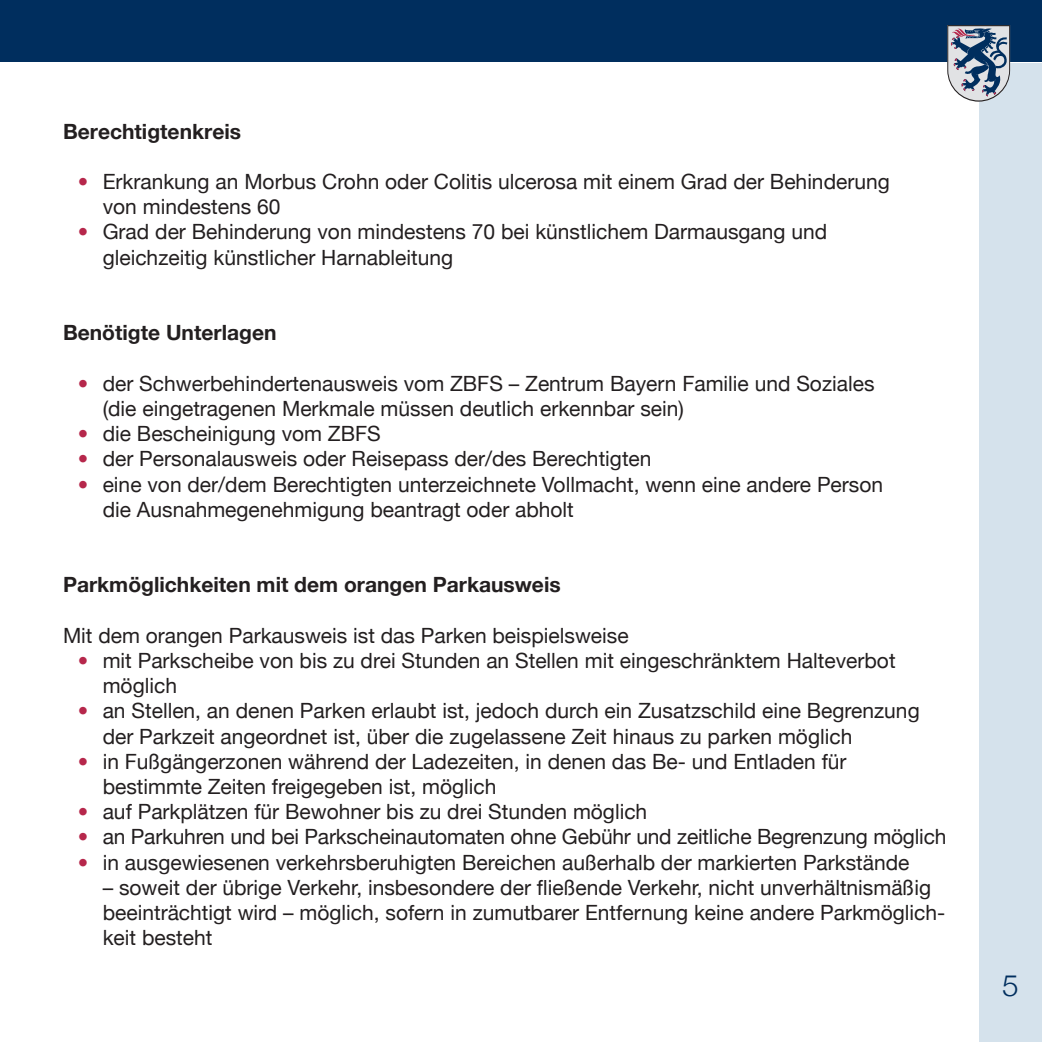
<style>
.page{position:relative;width:1042px;height:1042px;background:#fff}
.page>*{position:absolute;margin:0;border:0;box-sizing:border-box;transform-origin:0 0}
.t1{font:300 29.75px "Helvetica Neue";color:#002e5e}
.t2{font:21px/25.2px "Helvetica Neue";color:#231f20}
.t3{font:700 21px "Helvetica Neue";color:#231f20}
.s1{font-weight:700;color:#b6274b}
</style>
<div class="page">
<div style="left:979px;top:63px;width:63px;height:979px;background:#d5e2ec"></div>
<div style="left:0;top:0;width:1042px;height:62px;background:#002e5e"></div>
<svg style="left:947px;top:25px;width:63px;height:77px"></svg>
<p class="t3" style="left:63px;top:118px;width:180px">Berechtigtenkreis</p>
<p class="t2" style="left:103px;top:170px;width:788px;text-indent:-25px"><span class="s1">•</span> Erkrankung an Morbus Crohn oder Colitis ulcerosa mit einem Grad der Behinderung von mindestens 60</p>
<p class="t2" style="left:103px;top:221px;width:726px;text-indent:-25px"><span class="s1">•</span> Grad der Behinderung von mindestens 70 bei künstlichem Darmausgang und gleichzeitig künstlicher Harnableitung</p>
<p class="t3" style="left:63px;top:320px;width:215px">Benötigte Unterlagen</p>
<p class="t2" style="left:103px;top:372px;width:773px;text-indent:-25px"><span class="s1">•</span> der Schwerbehindertenausweis vom ZBFS – Zentrum Bayern Familie und Soziales (die eingetragenen Merkmale müssen deutlich erkennbar sein)</p>
<p class="t2" style="left:78px;top:422px;width:304px"><span class="s1">•</span> die Bescheinigung vom ZBFS</p>
<p class="t2" style="left:78px;top:447px;width:575px"><span class="s1">•</span> der Personalausweis oder Reisepass der/des Berechtigten</p>
<p class="t2" style="left:103px;top:473px;width:782px;text-indent:-25px"><span class="s1">•</span> eine von der/dem Berechtigten unterzeichnete Vollmacht, wenn eine andere Person die Ausnahmegenehmigung beantragt oder abholt</p>
<p class="t3" style="left:63px;top:572px;width:499px">Parkmöglichkeiten mit dem orangen Parkausweis</p>
<p class="t2" style="left:63px;top:624px;width:567px">Mit dem orangen Parkausweis ist das Parken beispielsweise</p>
<p class="t2" style="left:103px;top:649px;width:794px;text-indent:-25px"><span class="s1">•</span> mit Parkscheibe von bis zu drei Stunden an Stellen mit eingeschränktem Halteverbot möglich</p>
<p class="t2" style="left:103px;top:699px;width:818px;text-indent:-25px"><span class="s1">•</span> an Stellen, an denen Parken erlaubt ist, jedoch durch ein Zusatzschild eine Begrenzung der Parkzeit angeordnet ist, über die zugelassene Zeit hinaus zu parken möglich</p>
<p class="t2" style="left:103px;top:750px;width:745px;text-indent:-25px"><span class="s1">•</span> in Fußgängerzonen während der Ladezeiten, in denen das Be- und Entladen für bestimmte Zeiten freigegeben ist, möglich</p>
<p class="t2" style="left:78px;top:800px;width:571px"><span class="s1">•</span> auf Parkplätzen für Bewohner bis zu drei Stunden möglich</p>
<p class="t2" style="left:78px;top:825px;width:870px"><span class="s1">•</span> an Parkuhren und bei Parkscheinautomaten ohne Gebühr und zeitliche Begrenzung möglich</p>
<p class="t2" style="left:78px;top:851px;width:833px"><span class="s1">•</span> in ausgewiesenen verkehrsberuhigten Bereichen außerhalb der markierten Parkstände</p>
<p class="t2" style="left:103px;top:876px;width:844px">– soweit der übrige Verkehr, insbesondere der fließende Verkehr, nicht unverhältnismäßig beeinträchtigt wird – möglich, sofern in zumutbarer Entfernung keine andere Parkmöglich&shy;keit besteht</p>
<h1 class="t1" style="left:1002px;top:967px;width:18px">5</h1>
</div>
